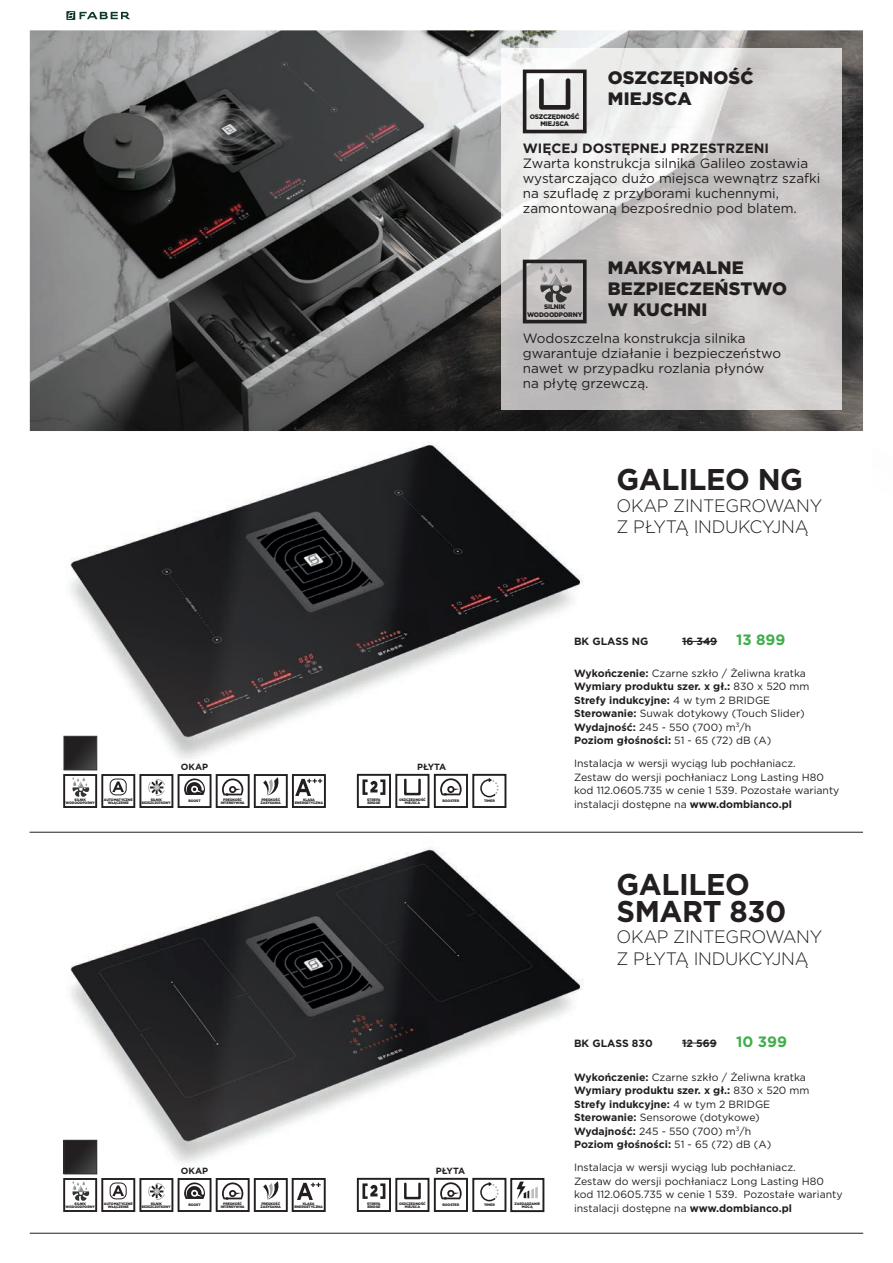
<style>
.page{position:relative;width:893px;height:1263px;background:#fff}
.page>*{position:absolute;margin:0;border:0;box-sizing:border-box;transform-origin:0 0}
.t1{font:700 30px/27px "Gotham";letter-spacing:-.015em;color:#231f20}
.t2{font:300 18px/21.6px "Gotham";letter-spacing:-.015em;color:#231f20}
.t3{font:900 18px/21px "Gotham";letter-spacing:.01em;color:#231f20}
.t4{font:700 15px "Gotham";color:#40ae49}
.t5{font:13.5px/15px "Gotham";color:#231f20}
.t6{font:700 13.5px "Gotham";color:#231f20}
.t7{font:10.5px/13.5px "Gotham";color:#231f20}
.t8{font:700 10.5px "Gotham";letter-spacing:-.005em;color:#231f20}
.t9{font:700 9px "Gotham";color:#231f20}
.t10{font:900 6.6px/7.1px "Gotham";letter-spacing:-.025em;color:#231f20;text-align:center}
.t11{font:900 3.6px/3.8px "Gotham";letter-spacing:-.025em;color:#231f20;text-align:center}
.s1{font-weight:700}
</style>
<div class="page">
<img style="left:43px;top:831px;width:591px;height:382px">
<img style="left:63px;top:442px;width:520px;height:366px">
<img style="left:30px;top:30px;width:833px;height:401px">
<svg style="left:66px;top:1142px;width:29px;height:30px"></svg>
<div style="left:64px;top:1140px;width:33px;height:34px;border:1px solid #313232"></div>
<svg style="left:66px;top:738px;width:29px;height:30px"></svg>
<div style="left:64px;top:736px;width:33px;height:34px;border:1px solid #313232"></div>
<div style="left:472px;top:1178px;width:34px;height:34px;border:2px solid #231f20"></div>
<svg style="left:480px;top:1182px;width:18px;height:19px"></svg>
<div style="left:472px;top:774px;width:34px;height:34px;border:2px solid #231f20"></div>
<svg style="left:480px;top:778px;width:18px;height:19px"></svg>
<svg style="left:440px;top:1182px;width:22px;height:17px"></svg>
<div style="left:434px;top:1178px;width:34px;height:34px;border:2px solid #231f20"></div>
<svg style="left:440px;top:778px;width:22px;height:17px"></svg>
<div style="left:434px;top:774px;width:34px;height:34px;border:2px solid #231f20"></div>
<div style="left:404px;top:1182px;width:17px;height:17px;border:2px solid #231f20"></div>
<div style="left:395px;top:1178px;width:34px;height:34px;border:2px solid #231f20"></div>
<div style="left:404px;top:778px;width:17px;height:17px;border:2px solid #231f20"></div>
<div style="left:395px;top:774px;width:34px;height:34px;border:2px solid #231f20"></div>
<div style="left:357px;top:1178px;width:34px;height:34px;border:2px solid #231f20"></div>
<svg style="left:362px;top:1183px;width:23px;height:16px"></svg>
<div style="left:357px;top:774px;width:34px;height:34px;border:2px solid #231f20"></div>
<svg style="left:362px;top:779px;width:23px;height:16px"></svg>
<svg style="left:72px;top:1181px;width:17px;height:20px"></svg>
<div style="left:63px;top:1178px;width:34px;height:34px;border:2px solid #231f20"></div>
<svg style="left:72px;top:777px;width:17px;height:20px"></svg>
<div style="left:63px;top:774px;width:34px;height:34px;border:2px solid #231f20"></div>
<div style="left:110px;top:1182px;width:17px;height:17px;border:1px solid #231f20;border-radius:6px"></div>
<svg style="left:112px;top:1185px;width:12px;height:11px"></svg>
<div style="left:101px;top:1178px;width:34px;height:34px;border:2px solid #231f20"></div>
<div style="left:110px;top:778px;width:17px;height:17px;border:1px solid #231f20;border-radius:6px"></div>
<svg style="left:112px;top:781px;width:12px;height:11px"></svg>
<div style="left:101px;top:774px;width:34px;height:34px;border:2px solid #231f20"></div>
<svg style="left:148px;top:1183px;width:17px;height:17px"></svg>
<div style="left:139px;top:1178px;width:34px;height:34px;border:2px solid #231f20"></div>
<svg style="left:148px;top:779px;width:17px;height:17px"></svg>
<div style="left:139px;top:774px;width:34px;height:34px;border:2px solid #231f20"></div>
<svg style="left:184px;top:1182px;width:21px;height:17px"></svg>
<div style="left:178px;top:1178px;width:33px;height:34px;border:2px solid #231f20"></div>
<svg style="left:184px;top:778px;width:21px;height:17px"></svg>
<div style="left:178px;top:774px;width:33px;height:34px;border:2px solid #231f20"></div>
<svg style="left:222px;top:1182px;width:21px;height:17px"></svg>
<div style="left:216px;top:1178px;width:34px;height:34px;border:2px solid #231f20"></div>
<svg style="left:222px;top:778px;width:21px;height:17px"></svg>
<div style="left:216px;top:774px;width:34px;height:34px;border:2px solid #231f20"></div>
<div style="left:254px;top:1178px;width:34px;height:34px;border:2px solid #231f20"></div>
<svg style="left:263px;top:1181px;width:16px;height:18px"></svg>
<div style="left:254px;top:774px;width:34px;height:34px;border:2px solid #231f20"></div>
<svg style="left:263px;top:777px;width:16px;height:18px"></svg>
<svg style="left:295px;top:779px;width:27px;height:17px"></svg>
<div style="left:292px;top:774px;width:34px;height:34px;border:2px solid #231f20"></div>
<svg style="left:297px;top:1183px;width:24px;height:17px"></svg>
<div style="left:292px;top:1178px;width:34px;height:34px;border:2px solid #231f20"></div>
<svg style="left:517px;top:1181px;width:21px;height:18px"></svg>
<div style="left:510px;top:1178px;width:34px;height:34px;border:2px solid #231f20"></div>
<img style="left:502px;top:48px;width:340px;height:362px">
<div style="left:539px;top:78px;width:31px;height:32px;border:5px solid #231f20"></div>
<div style="left:523px;top:70px;width:64px;height:63px;border:4px solid #231f20"></div>
<svg style="left:540px;top:265px;width:32px;height:38px"></svg>
<hr style="left:541px;top:285px;width:30px;height:1px;background:#878b85">
<div style="left:523px;top:260px;width:64px;height:63px;border:4px solid #231f20"></div>
<hr style="left:682px;top:641px;width:35px;height:1px;background:#231f20">
<hr style="left:682px;top:1043px;width:35px;height:1px;background:#231f20">
<hr style="left:30px;top:1233px;width:833px;height:1px;background:#231f20">
<hr style="left:30px;top:832px;width:833px;height:1px;background:#231f20">
<svg style="left:66px;top:11px;width:64px;height:9px"></svg>
<p class="t10" style="left:530px;top:113px;width:51px">OSZCZĘDNOŚĆ<br>MIEJSCA</p>
<h2 class="t3" style="left:608px;top:67px;width:147px">OSZCZĘDNOŚĆ<br>MIEJSCA</h2>
<p class="t6" style="left:523px;top:139px;width:248px">WIĘCEJ DOSTĘPNEJ PRZESTRZENI</p>
<p class="t5" style="left:523px;top:155px;width:299px">Zwarta konstrukcja silnika Galileo zostawia wystarczająco dużo miejsca wewnątrz szafki na szufladę z przyborami kuchennymi, zamontowaną bezpośrednio pod blatem.</p>
<p class="t10" style="left:527px;top:303px;width:57px">SILNIK<br>WODOODPORNY</p>
<h2 class="t3" style="left:608px;top:257px;width:181px">MAKSYMALNE<br>BEZPIECZEŃSTWO<br>W KUCHNI</h2>
<p class="t5" style="left:523px;top:330px;width:260px">Wodoszczelna konstrukcja silnika gwarantuje działanie i bezpieczeństwo nawet w przypadku rozlania płynów na płytę grzewczą.</p>
<h1 class="t1" style="left:617px;top:466px;width:188px">GALILEO NG</h1>
<h2 class="t2" style="left:617px;top:494px;width:207px">OKAP ZINTEGROWANY<br>Z PŁYTĄ INDUKCYJNĄ</h2>
<p class="t9" style="left:181px;top:761px;width:29px">OKAP</p>
<p class="t11" style="left:66px;top:797px;width:31px">SILNIK<br>WODOODPORNY</p>
<p class="t11" style="left:104px;top:797px;width:31px">AUTOMATYCZNE<br>WŁĄCZENIE</p>
<p class="t11" style="left:142px;top:797px;width:30px">SILNIK<br>BEZSZCZOTKOWY</p>
<p class="t11" style="left:188px;top:799px;width:14px">BOOST</p>
<p class="t11" style="left:221px;top:797px;width:26px">PRĘDKOŚĆ<br>INTENSYWNA</p>
<p class="t11" style="left:261px;top:797px;width:22px;text-align:left">PRĘDKOŚĆ<br>ZASYSANIA</p>
<p class="t11" style="left:295px;top:797px;width:30px">KLASA<br>ENERGETYCZNA</p>
<p class="t11" style="left:367px;top:797px;width:15px;text-align:left">STREFA<br>BRIDGE</p>
<p class="t9" style="left:417px;top:761px;width:31px">PŁYTA</p>
<p class="t11" style="left:399px;top:797px;width:28px">OSZCZĘDNOŚĆ<br>MIEJSCA</p>
<p class="t11" style="left:442px;top:799px;width:18px">BOOSTER</p>
<p class="t11" style="left:484px;top:799px;width:12px">TIMER</p>
<p class="t9" style="left:181px;top:1165px;width:29px">OKAP</p>
<p class="t11" style="left:66px;top:1201px;width:31px">SILNIK<br>WODOODPORNY</p>
<p class="t11" style="left:104px;top:1201px;width:31px">AUTOMATYCZNE<br>WŁĄCZENIE</p>
<p class="t11" style="left:142px;top:1201px;width:30px">SILNIK<br>BEZSZCZOTKOWY</p>
<p class="t11" style="left:188px;top:1203px;width:14px">BOOST</p>
<p class="t11" style="left:221px;top:1201px;width:26px">PRĘDKOŚĆ<br>INTENSYWNA</p>
<p class="t11" style="left:261px;top:1201px;width:22px;text-align:left">PRĘDKOŚĆ<br>ZASYSANIA</p>
<p class="t9" style="left:436px;top:1165px;width:31px">PŁYTA</p>
<p class="t11" style="left:399px;top:1201px;width:28px">OSZCZĘDNOŚĆ<br>MIEJSCA</p>
<p class="t11" style="left:367px;top:1201px;width:15px;text-align:left">STREFA<br>BRIDGE</p>
<p class="t11" style="left:294px;top:1201px;width:30px">KLASA<br>ENERGETYCZNA</p>
<p class="t11" style="left:514px;top:1201px;width:27px">ZARZĄDZANIE<br>MOCĄ</p>
<p class="t11" style="left:442px;top:1203px;width:18px">BOOSTER</p>
<p class="t11" style="left:484px;top:1203px;width:12px">TIMER</p>
<p class="t8" style="left:574px;top:634px;width:76px">BK GLASS NG</p>
<p class="t8" style="left:682px;top:634px;width:37px">16 349</p>
<h3 class="t4" style="left:736px;top:630px;width:51px">13 899</h3>
<p class="t7" style="left:574px;top:666px;width:237px"><span class="s1">Wykończenie:</span> Czarne szkło / Żeliwna kratka <span class="s1">Wymiary produktu szer. x gł.:</span> 830 x 520 mm <span class="s1">Strefy indukcyjne:</span> 4 w tym 2 BRIDGE <span class="s1">Sterowanie:</span> Suwak dotykowy (Touch Slider)<br><span class="s1">Wydajność:</span> 245 - 550 (700) m<sup>3</sup>/h<br><span class="s1">Poziom głośności:</span> 51 - 65 (72) dB (A)</p>
<p class="t7" style="left:574px;top:756px;width:267px">Instalacja w wersji wyciąg lub pochłaniacz.<br>Zestaw do wersji pochłaniacz Long Lasting H80 kod 112.0605.735 w cenie 1 539. Pozostałe warianty instalacji dostępne na <span class="s1">www.dombianco.pl</span></p>
<h1 class="t1" style="left:617px;top:870px;width:171px">GALILEO<br>SMART 830</h1>
<h2 class="t2" style="left:617px;top:925px;width:207px">OKAP ZINTEGROWANY<br>Z PŁYTĄ INDUKCYJNĄ</h2>
<p class="t8" style="left:574px;top:1036px;width:80px">BK GLASS 830</p>
<p class="t8" style="left:682px;top:1036px;width:36px">12 569</p>
<h3 class="t4" style="left:736px;top:1031px;width:52px">10 399</h3>
<p class="t7" style="left:574px;top:1070px;width:237px"><span class="s1">Wykończenie:</span> Czarne szkło / Żeliwna kratka <span class="s1">Wymiary produktu szer. x gł.:</span> 830 x 520 mm <span class="s1">Strefy indukcyjne:</span> 4 w tym 2 BRIDGE <span class="s1">Sterowanie:</span> Sensorowe (dotykowe)<br><span class="s1">Wydajność:</span> 245 - 550 (700) m<sup>3</sup>/h<br><span class="s1">Poziom głośności:</span> 51 - 65 (72) dB (A)</p>
<p class="t7" style="left:574px;top:1161px;width:270px">Instalacja w wersji wyciąg lub pochłaniacz.<br>Zestaw do wersji pochłaniacz Long Lasting H80 kod 112.0605.735 w cenie 1 539. Pozostałe warianty instalacji dostępne na <span class="s1">www.dombianco.pl</span></p>
</div>
